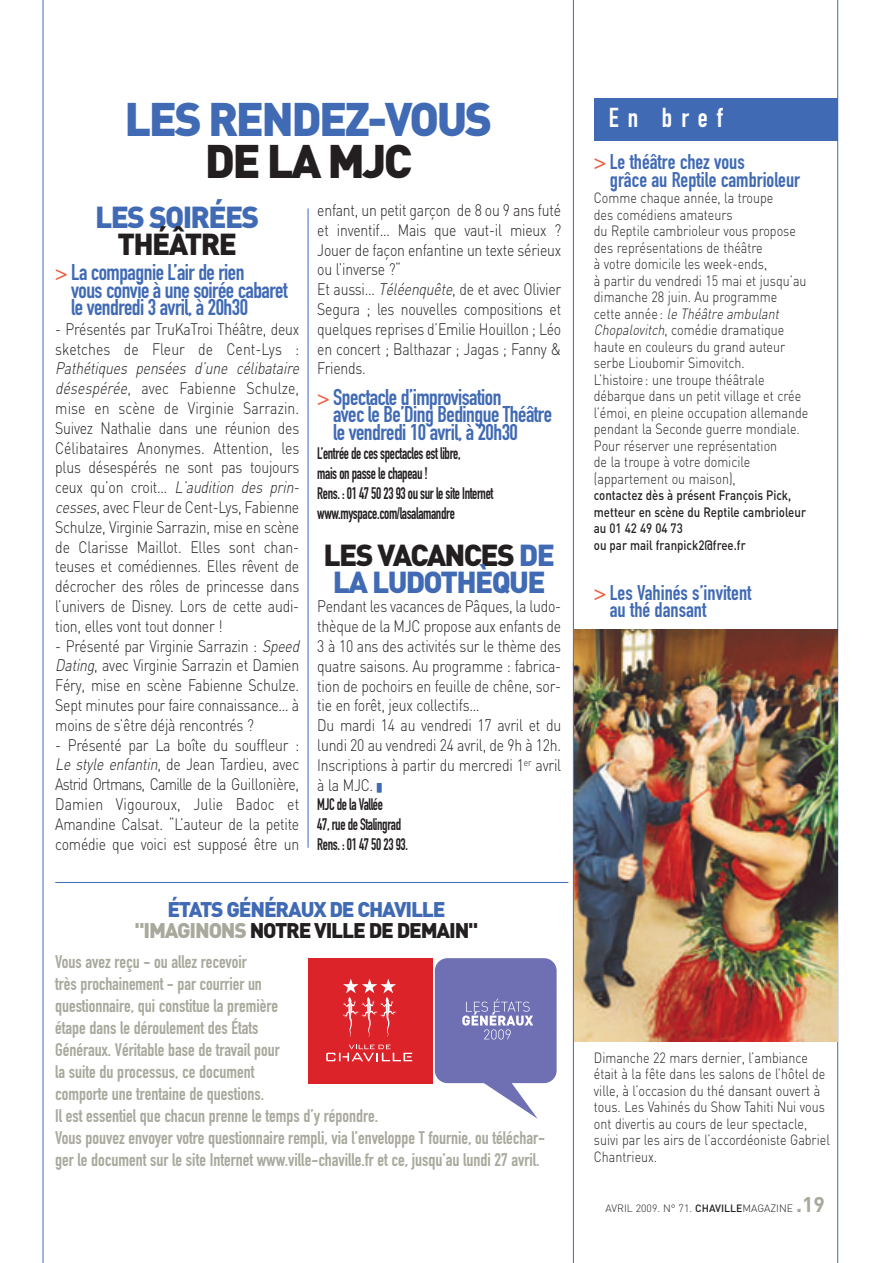
<style>
.page{position:relative;width:893px;height:1263px;background:#fff}
.page>*{position:absolute;margin:0;border:0;box-sizing:border-box;transform-origin:0 0}
.t1{font:900 46.5px "DIN";letter-spacing:-.055em;color:#406ab4}
.t2{font:900 46.5px "DIN";letter-spacing:-.055em;color:#231f20}
.t3{font:900 30px/27px "DIN";letter-spacing:-.055em;color:#406ab4;text-align:center}
.t4{font:900 30px "DIN";letter-spacing:-.055em;color:#231f20}
.t5{font:27px "DIN Engschrift";letter-spacing:.335em;color:#fff}
.t6{font:22.5px/17.2px "DIN Engschrift";letter-spacing:-.02em;color:#406ab4}
.t7{font:21px/17.2px "DIN Engschrift";color:#406ab4}
.t8{font:900 21px/21px "DIN";letter-spacing:-.055em;color:#406ab4;text-align:center}
.t9{font:21px "DIN Engschrift Alternate";color:#406ab4}
.t10{font:18px/21.9px "DIN Engschrift";color:#a8a89d}
.t11{font:300 16.5px/19.8px "DIN";letter-spacing:-.015em;color:#231f20;scale:.85 1}
.t12{font:16.5px/19.8px "DIN Engschrift Alternate";letter-spacing:-.025em;color:#231f20;scale:.85 1}
.t13{font:300 14.7px/16.5px "DIN";color:#231f20;scale:.85 1}
.t14{font:500 13.5px/16.5px "DIN";color:#231f20;scale:.85 1}
.t15{font:300 10.5px "DIN";color:#231f20}
.s1{color:#ef5f41}
.s2{font-style:italic}
.s3{font-family:"DIN Engschrift Alternate";color:#ef5f41}
.s4{font-family:"DIN Engschrift Alternate";font-size:21px;color:#ef5f41}
.s5{color:#231f20}
.s6{color:#406ab4}
.s7{color:#a8a89d}
.s8{font-weight:500}
.s9{font-weight:700;font-size:21px;color:#a8a89d}
</style>
<div class="page">
<hr style="left:43px;top:0;width:1px;height:1263px;background:#406ab4">
<hr style="left:573px;top:0;width:1px;height:669px;background:#406ab4">
<div style="left:594px;top:98px;width:244px;height:42px;background:#406ab4"></div>
<hr style="left:308px;top:208px;width:1px;height:640px;background:#406ab4">
<hr style="left:573px;top:663px;width:1px;height:600px;background:#406ab4">
<hr style="left:837px;top:0;width:1px;height:1263px;background:#406ab4">
<div style="left:435px;top:958px;width:122px;height:125px;background:#6f70b4;border-radius:13px"></div>
<div style="left:308px;top:958px;width:125px;height:125px;background:#dd232a"></div>
<svg style="left:462px;top:999px;width:71px;height:40px"></svg>
<svg style="left:483px;top:1083px;width:55px;height:36px"></svg>
<svg style="left:342px;top:978px;width:55px;height:59px"></svg>
<svg style="left:326px;top:1045px;width:86px;height:16px"></svg>
<img style="left:574px;top:629px;width:263px;height:412px">
<hr style="left:55px;top:882px;width:513px;height:1px;background:#406ab4">
<h1 class="t1" style="left:125px;top:92px;width:369px">LES RENDEZ-VOUS</h1>
<h3 class="t5" style="left:609px;top:107px;width:116px">En bref</h3>
<h1 class="t2" style="left:205px;top:134px;width:209px">DE LA MJC</h1>
<p class="t9" style="left:594px;top:154px;width:152px"><span class="s1">&gt;</span> Le théâtre chez vous</p>
<p class="t7" style="left:610px;top:173px;width:192px">grâce au Reptile cambrioleur</p>
<p class="t13" style="left:594px;top:190px;width:254px">Comme chaque année, la troupe<br>des comédiens amateurs<br>du Reptile cambrioleur vous propose des représentations de théâtre<br>à votre domicile les week-ends,<br>à partir du vendredi 15 mai et jusqu’au dimanche 28 juin. Au programme<br>cette a n n é e : <span class="s2">le Théâtre ambulant<br>Chopalovitch</span>, comédie dramatique haute en couleurs du grand auteur serbe Lioubomir Simovitch.<br>L’histoire: une troupe théâtrale débarque dans un petit village et crée l’émoi, en pleine occupation allemande pendant la Seconde guerre mondiale.<br>Pour réserver une représentation<br>de la troupe à votre domicile (appartement ou maison),</p>
<p class="t14" style="left:594px;top:487px;width:251px">contactez dès à présent François Pick, metteur en scène du Reptile cambrioleur au 01 42 49 04 73<br>ou par mail franpick2@free.fr</p>
<p class="t7" style="left:610px;top:586px;width:143px;text-indent:-16px"><span class="s3">&gt;</span> Les Vahinés s’invitent au thé dansant</p>
<h2 class="t3" style="left:95px;top:204px;width:166px">LES SOIRÉES</h2>
<h2 class="t4" style="left:118px;top:227px;width:121px">THÉÂTRE</h2>
<h3 class="t6" style="left:71px;top:266px;width:218px;text-indent:-16px"><span class="s4">&gt;</span> La compagnie L’air de rien<br>vous convie à une soirée cabaret le vendredi 3 avril, à 20h30</h3>
<p class="t11" style="left:55px;top:319px;width:289px">- Présentés par TruKaTroi Théâtre, deux sketches de Fleur de Cent-Lys :</p>
<p class="t11" style="left:55px;top:359px;width:292px"><span class="s2">Pathétiques pensées d’une célibataire désespérée</span>, avec Fabienne Schulze, mise en scène de Virginie Sarrazin.<br>Suivez Nathalie dans une réunion des Célibataires Anonymes. Attention, les plus désespérés ne sont pas toujours ceux qu’on croit… <span class="s2">L’audition des prin&shy;cesses</span>, avec Fleur de Cent-Lys, Fabienne Schulze, Virginie Sarrazin, mise en scène de Clarisse Maillot. Elles sont chan&shy;teuses et comédiennes. Elles rêvent de décrocher des rôles de princesse dans l’univers de Disney. Lors de cette audi&shy;tion, elles vont tout donner !</p>
<p class="t11" style="left:55px;top:636px;width:292px">- Présenté par Virginie Sarrazin : <span class="s2">Speed Dating</span>, avec Virginie Sarrazin et Damien Féry, mise en scène Fabienne Schulze.<br>Sept minutes pour faire connaissance… à moins de s’être déjà rencontrés ?</p>
<p class="t11" style="left:55px;top:735px;width:289px;text-align:justify">- Présenté par La boîte du souffleur :<br><span class="s2">Le style enfantin</span>, de Jean Tardieu, avec Astrid Ortmans, Camille de la Guillonière, Damien Vigouroux, Julie Badoc et Amandine Calsat. “L’auteur de la petite comédie que voici est supposé être un</p>
<p class="t11" style="left:317px;top:200px;width:289px">enfant, un petit garçon de 8 ou 9 ans futé et inventif… Mais que vaut-il mieux ?<br>Jouer de façon enfantine un texte sérieux ou l’inverse ?“<br>Et aussi… <span class="s2">Téléenquête</span>, de et avec Olivier Segura ; les nouvelles compositions et quelques reprises d’Emilie Houillon ; Léo en concert ; Balthazar ; Jagas ; Fanny &amp; Friends.</p>
<h3 class="t6" style="left:333px;top:391px;width:220px;text-indent:-16px"><span class="s4">&gt;</span> Spectacle d’improvisation<br>avec le Be’Ding Bedingue Théâtre le vendredi 10 avril, à 20h30</h3>
<p class="t12" style="left:317px;top:445px;width:209px">L’entrée de ces spectacles est libre,<br>mais on passe le chapeau !<br>Rens. : 01 47 50 23 93 ou sur le site Internet www.myspace.com/lasalamandre</p>
<h2 class="t3" style="left:324px;top:542px;width:233px"><span class="s5">LES VACANCES</span> DE<br>LA LUDOTHÈQUE</h2>
<p class="t11" style="left:317px;top:597px;width:289px">Pendant les vacances de Pâques, la ludo&shy;thèque de la MJC propose aux enfants de 3 à 10 ans des activités sur le thème des quatre saisons. Au programme : fabrica&shy;tion de pochoirs en feuille de chêne, sor&shy;tie en forêt, jeux collectifs…<br>Du mardi 14 au vendredi 17 avril et du lundi 20 au vendredi 24 avril, de 9h à 12h.<br>Inscriptions à partir du mercredi 1<sup>er</sup> avril à la MJC. <span class="s6">■</span></p>
<p class="t12" style="left:317px;top:796px;width:108px">MJC de la Vallée<br>47, rue de Stalingrad<br>Rens. : 01 47 50 23 93.</p>
<p class="t8" style="left:134px;top:899px;width:345px">ÉTATS GÉNÉRAUX DE CHAVILLE <span class="s7">"IMAGINONS</span> <span class="s5">NOTRE VILLE DE DEMAIN"</span></p>
<p class="t10" style="left:55px;top:953px;width:491px">Vous avez reçu - ou allez recevoir<br>très prochainement - par courrier un<br>questionnaire, qui constitue la première<br>étape dans le déroulement des États<br>Généraux. Véritable base de travail pour<br>la suite du processus, ce document<br>comporte une trentaine de questions.<br>Il est essentiel que chacun prenne le temps d’y répondre.<br>Vous pouvez envoyer votre questionnaire rempli, via l’enveloppe T fournie, ou téléchar&shy;ger le document sur le site Internet www.ville-chaville.fr et ce, jusqu’au lundi 27 avril.</p>
<p class="t13" style="left:594px;top:1049px;width:279px">Dimanche 22 mars dernier, l’ambiance était à la fête dans les salons de l’hôtel de ville, à l’occasion du thé dansant ouvert à tous. Les Vahinés du Show Tahiti Nui vous ont divertis au cours de leur spectacle, suivi par les airs de l’accordéoniste Gabriel Chantrieux.</p>
<p class="t15" style="left:605px;top:1202px;width:221px">AVRIL 2009. N° 71. <span class="s8">CHAVILLE</span>MAGAZINE <span class="s9">.19</span></p>
</div>
